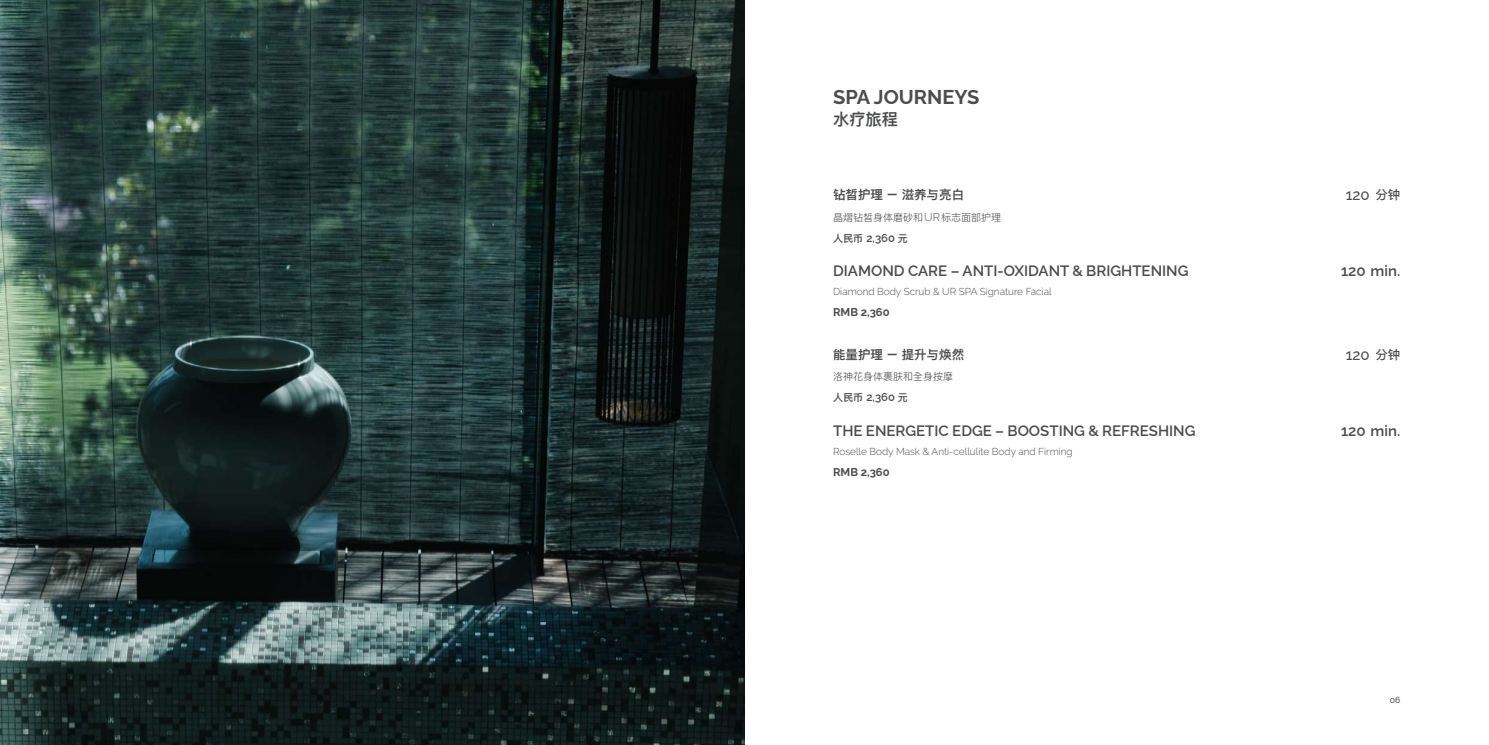
<style>
.page{position:relative;width:1489px;height:745px;background:#fff}
.page>*{position:absolute;margin:0;border:0;box-sizing:border-box;transform-origin:0 0}
.t1{font:700 20px "Raleway";color:#4b4c4d}
.t2{font:600 16.25px "Ping Fang HK";color:#4b4c4d}
.t3{font:600 15px "Raleway";color:#4b4c4d}
.t4{font:500 15px "Raleway";color:#4b4c4d}
.t5{font:600 12.5px "Ping Fang HK";color:#4b4c4d}
.t6{font:600 11.25px "Raleway";color:#4b4c4d}
.t7{font:700 11.25px "Raleway";color:#4b4c4d}
.t8{font:300 10px "Raleway";color:#4b4c4d}
.t9{font:300 10px "Ping Fang HK";color:#4b4c4d}
.t10{font:500 8.75px "Raleway";color:#4b4c4d}
.s1{font-family:"Ping Fang HK";font-size:12.5px}
.s2{font-family:"Raleway";font-size:11.25px}
.s3{font-family:"Ping Fang HK";font-size:10px}
</style>
<div class="page">
<img style="left:0;top:0;width:744px;height:744px">
<h1 class="t1" style="left:833px;top:81px;width:148px">SPA JOURNEYS</h1>
<p class="t2" style="left:833px;top:109px;width:66px">水疗旅程</p>
<p class="t5" style="left:833px;top:187px;width:133px">钻皙护理 – 滋养与亮白</p>
<p class="t4" style="left:1345px;top:183px;width:56px">120 <span class="s1">分钟</span></p>
<p class="t9" style="left:833px;top:211px;width:169px">晶熠钻皙身体磨砂和<span class="s2">UR</span>标志面部护理</p>
<p class="t6" style="left:833px;top:229px;width:76px"><span class="s3">人民币</span> 2,360 <span class="s3">元</span></p>
<p class="t3" style="left:833px;top:259px;width:357px">DIAMOND CARE – ANTI-OXIDANT &amp; BRIGHTENING</p>
<p class="t3" style="left:1340px;top:259px;width:61px">120 min.</p>
<p class="t8" style="left:833px;top:285px;width:220px">Diamond Body Scrub &amp; UR SPA Signature Facial</p>
<p class="t7" style="left:833px;top:303px;width:58px">RMB 2,360</p>
<p class="t5" style="left:833px;top:346px;width:133px">能量护理 – 提升与焕然</p>
<p class="t4" style="left:1345px;top:342px;width:56px">120 <span class="s1">分钟</span></p>
<p class="t9" style="left:833px;top:370px;width:121px">洛神花身体裹肤和全身按摩</p>
<p class="t6" style="left:833px;top:388px;width:76px"><span class="s3">人民币</span> 2,360 <span class="s3">元</span></p>
<p class="t3" style="left:833px;top:418px;width:364px">THE ENERGETIC EDGE – BOOSTING &amp; REFRESHING</p>
<p class="t3" style="left:1340px;top:418px;width:61px">120 min.</p>
<p class="t8" style="left:833px;top:445px;width:241px">Roselle Body Mask &amp; Anti-cellulite Body and Firming</p>
<p class="t7" style="left:833px;top:463px;width:58px">RMB 2,360</p>
<p class="t10" style="left:1389px;top:692px;width:12px">06</p>
</div>
